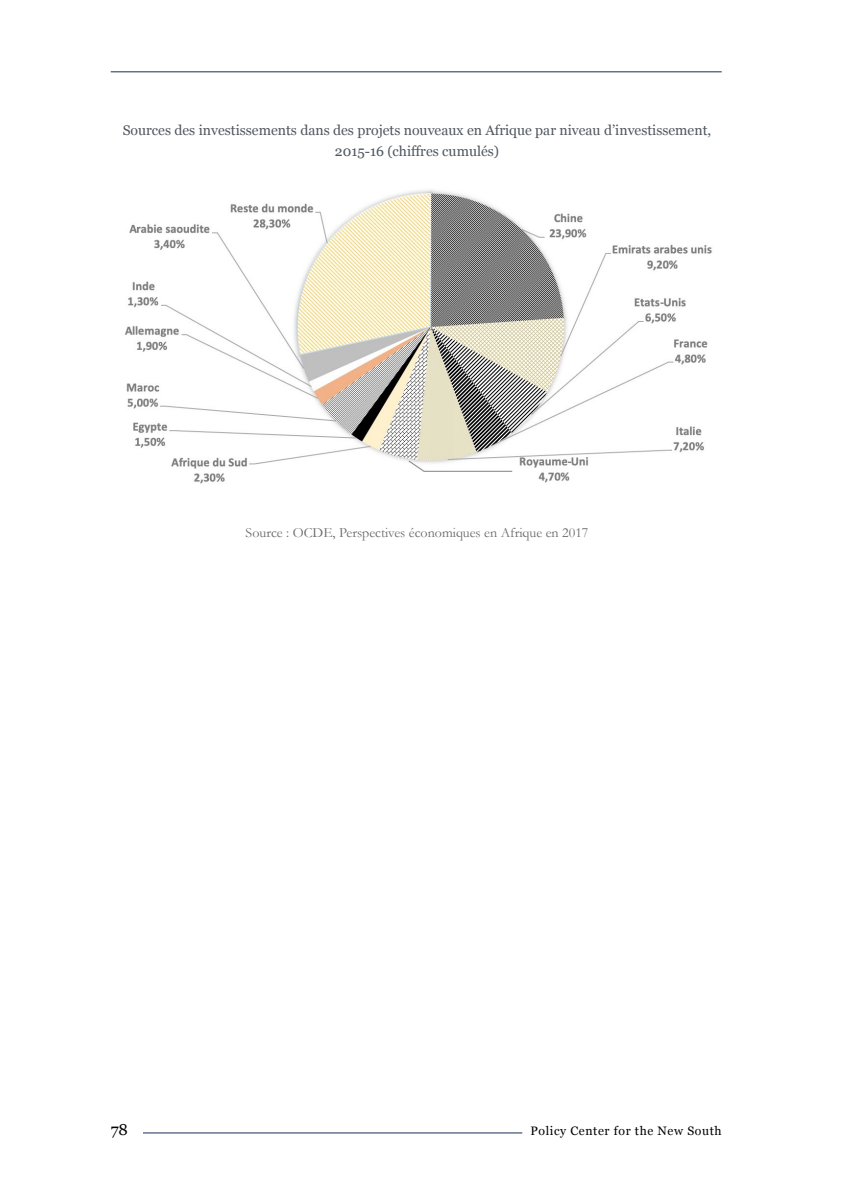
<style>
.page{position:relative;width:844px;height:1191px;background:#fff}
.page>*{position:absolute;margin:0;border:0;box-sizing:border-box;transform-origin:0 0}
.t1{font:15.75px "Georgia";color:#000}
.t2{font:14px/21px "Georgia";color:#4f565e;text-align:center}
.t3{font:14px "Garamond";color:#696969}
.t4{font:12.25px "Georgia";letter-spacing:.05em;color:#000}
</style>
<div class="page">
<hr style="left:143px;top:1132px;width:379px;height:1px;background:#1a2e51">
<hr style="left:111px;top:71px;width:610px;height:1px;background:#1a2e51">
<img style="left:125px;top:190px;width:587px;height:294px">
<p class="t2" style="left:123px;top:119px;width:590px">Sources des investissements dans des projets nouveaux en Afrique par niveau d’investissement,<br>2015-16 (chiffres cumulés)</p>
<p class="t3" style="left:245px;top:523px;width:344px">Source : OCDE, Perspectives économiques en Afrique en 2017</p>
<p class="t1" style="left:111px;top:1118px;width:19px">78</p>
<p class="t4" style="left:530px;top:1122px;width:193px">Policy Center for the New South</p>
</div>
